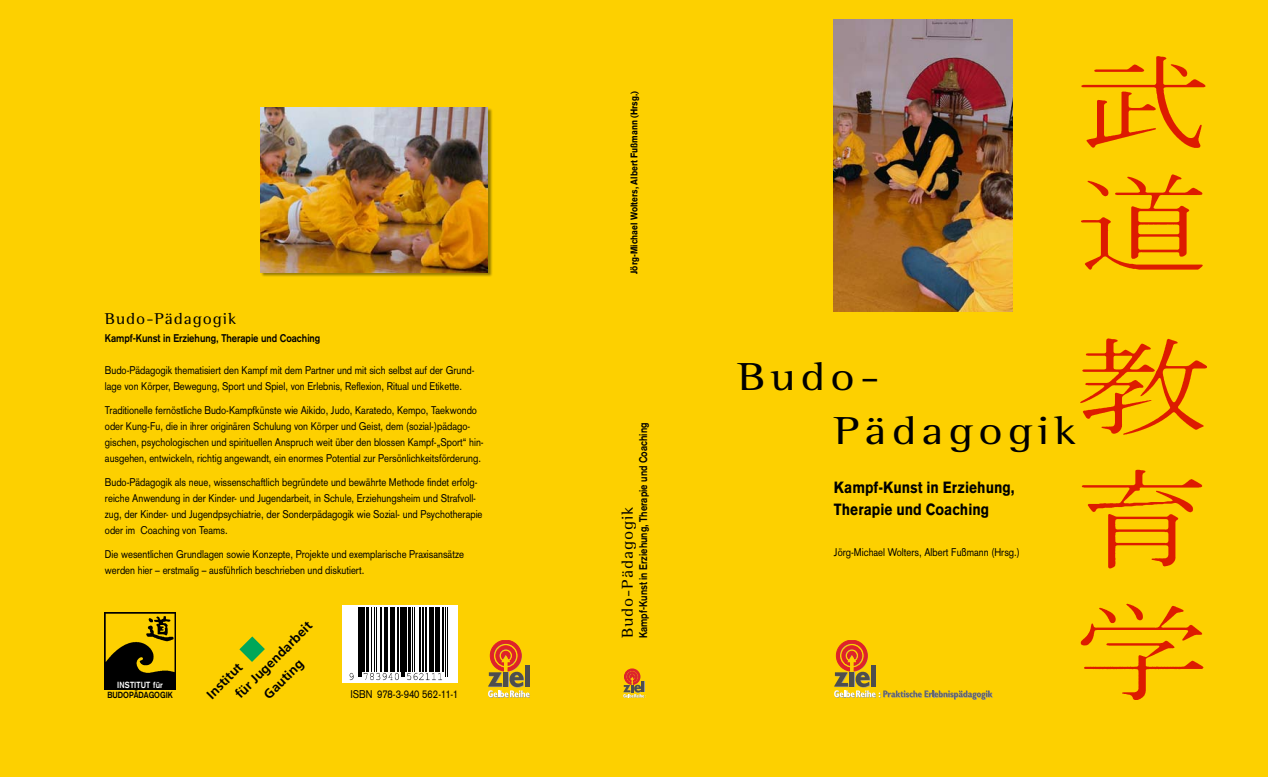
<style>
.page{position:relative;width:1268px;height:777px;background:#fff}
.page>*{position:absolute;margin:0;border:0;box-sizing:border-box;transform-origin:0 0}
.t1{font:40px/54px "Rotis Semi Serif Plus";letter-spacing:.1em;color:#000;scale:1.2 1}
.t2{font:900 16px/22px "Akzidenz Grotesk";color:#000;scale:.86 1}
.t3{font:16px "Rotis Semi Serif Plus";letter-spacing:.05em;color:#000;scale:1.1 1}
.t4{font:700 13.1px "Frutiger";color:#000}
.t5{font:11px/16px "Akzidenz Grotesk";color:#000;scale:.86 1}
.t6{font:700 11px "Akzidenz Grotesk";color:#000;scale:.86 1}
.t7{font:900 9.5px "Akzidenz Grotesk";letter-spacing:.005em;color:#000;scale:.86 1}
.t8{font:700 8.8px "Akzidenz Grotesk";color:#000;scale:.87 1}
.t9{font:700 8.8px "Akzidenz Grotesk";letter-spacing:.02em;color:#fff;scale:.87 1}
</style>
<div class="page">
<div style="left:652px;top:0;width:615px;height:777px;background:#fdd000"></div>
<div style="left:615px;top:0;width:37px;height:777px;background:#fdd000"></div>
<div style="left:0;top:0;width:615px;height:777px;background:#fdd000"></div>
<svg style="left:488px;top:640px;width:42px;height:58px"></svg>
<svg style="left:623px;top:669px;width:21px;height:28px"></svg>
<svg style="left:834px;top:640px;width:158px;height:60px"></svg>
<img style="left:833px;top:20px;width:179px;height:292px">
<svg style="left:342px;top:605px;width:116px;height:78px;background:#d2d2d2"></svg>
<hr style="left:358px;top:607px;width:1px;height:70px;background:#000">
<hr style="left:360px;top:607px;width:1px;height:70px;background:#000">
<hr style="left:362px;top:607px;width:3px;height:65px;background:#000">
<hr style="left:366px;top:607px;width:2px;height:65px;background:#000">
<hr style="left:371px;top:607px;width:1px;height:65px;background:#000">
<hr style="left:374px;top:607px;width:1px;height:65px;background:#000">
<hr style="left:375px;top:607px;width:1px;height:65px;background:#000">
<hr style="left:380px;top:607px;width:1px;height:65px;background:#000">
<hr style="left:384px;top:607px;width:1px;height:65px;background:#000">
<hr style="left:386px;top:607px;width:1px;height:65px;background:#000">
<hr style="left:389px;top:607px;width:3px;height:65px;background:#000">
<hr style="left:393px;top:607px;width:1px;height:65px;background:#000">
<hr style="left:397px;top:607px;width:2px;height:65px;background:#000">
<hr style="left:400px;top:607px;width:1px;height:65px;background:#000">
<hr style="left:402px;top:607px;width:1px;height:70px;background:#000">
<hr style="left:403px;top:607px;width:2px;height:70px;background:#000">
<hr style="left:405px;top:607px;width:1px;height:65px;background:#000">
<hr style="left:408px;top:607px;width:3px;height:65px;background:#000">
<hr style="left:412px;top:607px;width:1px;height:65px;background:#000">
<hr style="left:414px;top:607px;width:1px;height:65px;background:#000">
<hr style="left:418px;top:607px;width:2px;height:65px;background:#000">
<hr style="left:421px;top:607px;width:2px;height:65px;background:#000">
<hr style="left:425px;top:607px;width:2px;height:65px;background:#000">
<hr style="left:429px;top:607px;width:2px;height:65px;background:#000">
<hr style="left:431px;top:607px;width:3px;height:65px;background:#000">
<hr style="left:435px;top:607px;width:2px;height:65px;background:#000">
<hr style="left:438px;top:607px;width:2px;height:65px;background:#000">
<hr style="left:442px;top:607px;width:2px;height:65px;background:#000">
<hr style="left:445px;top:607px;width:1px;height:70px;background:#000">
<hr style="left:447px;top:607px;width:1px;height:70px;background:#000">
<svg style="left:349px;top:673px;width:4px;height:7px"></svg>
<svg style="left:363px;top:673px;width:36px;height:7px"></svg>
<svg style="left:407px;top:673px;width:35px;height:7px"></svg>
<img style="left:1080px;top:57px;width:126px;height:642px">
<div style="left:260px;top:107px;width:233px;height:170px;background:#000;opacity:.4"></div>
<img style="left:261px;top:108px;width:227px;height:164px">
<svg style="left:239px;top:636px;width:26px;height:26px"></svg>
<img style="left:105px;top:613px;width:70px;height:76px">
<h2 class="t3" style="left:105px;top:309px;width:121px">Budo-Pädagogik</h2>
<p class="t6" style="left:105px;top:331px;width:252px">Kampf-Kunst in Erziehung, Therapie und Coaching</p>
<p class="t5" style="left:105px;top:362px;width:430px">Budo-Pädagogik thematisiert den Kampf mit dem Partner und mit sich selbst auf der Grund&shy;lage von Körper, Bewegung, Sport und Spiel, von Erlebnis, Reflexion, Ritual und Etikette.</p>
<p class="t5" style="left:105px;top:402px;width:442px">Traditionelle fernöstliche Budo-Kampfkünste wie Aikido, Judo, Karatedo, Kempo, Taekwondo oder Kung-Fu, die in ihrer originären Schulung von Körper und Geist, dem (sozial-)pädago&shy;gischen, psychologischen und spirituellen Anspruch weit über den blossen Kampf-„Sport“ hin&shy;ausgehen, entwickeln, richtig angewandt, ein enormes Potential zur Persönlichkeitsförderung.</p>
<p class="t5" style="left:105px;top:474px;width:440px">Budo-Pädagogik als neue, wissenschaftlich begründete und bewährte Methode findet erfolg&shy;reiche Anwendung in der Kinder- und Jugendarbeit, in Schule, Erziehungsheim und Strafvoll&shy;zug, der Kinder- und Jugendpsychiatrie, der Sonderpädagogik wie Sozial- und Psychotherapie oder im Coaching von Teams.</p>
<p class="t5" style="left:105px;top:546px;width:419px">Die wesentlichen Grundlagen sowie Konzepte, Projekte und exemplarische Praxisansätze werden hier – erstmalig – ausführlich beschrieben und diskutiert.</p>
<p class="t9" style="left:117px;top:679px;width:54px">INSTITUT für</p>
<p class="t8" style="left:107px;top:689px;width:77px">BUDOPÄDAGOGIK</p>
<p class="t4" style="left:232px;top:690px;width:104px;rotate:-45deg">für Jugendarbeit</p>
<p class="t4" style="left:260px;top:691px;width:51px;rotate:-45deg">Gauting</p>
<p class="t4" style="left:203px;top:691px;width:46px;rotate:-45deg">Institut</p>
<p class="t5" style="left:350px;top:685px;width:127px">ISBN 978-3-940 562-11-1</p>
<p class="t7" style="left:628px;top:274px;width:214px;rotate:-90deg">Jörg-Michael Wolters, Albert Fußmann (Hrsg.)</p>
<p class="t6" style="left:636px;top:638px;width:252px;rotate:-90deg">Kampf-Kunst in Erziehung, Therapie und Coaching</p>
<h2 class="t3" style="left:618px;top:638px;width:121px;rotate:-90deg">Budo-Pädagogik</h2>
<h1 class="t1" style="left:833px;top:350px;width:203px;text-indent:-96px">Budo-<br>Pädagogik</h1>
<h2 class="t2" style="left:833px;top:476px;width:212px">Kampf-Kunst in Erziehung,<br>Therapie und Coaching</h2>
<p class="t5" style="left:833px;top:544px;width:217px">Jörg-Michael Wolters, Albert Fußmann (Hrsg.)</p>
</div>
